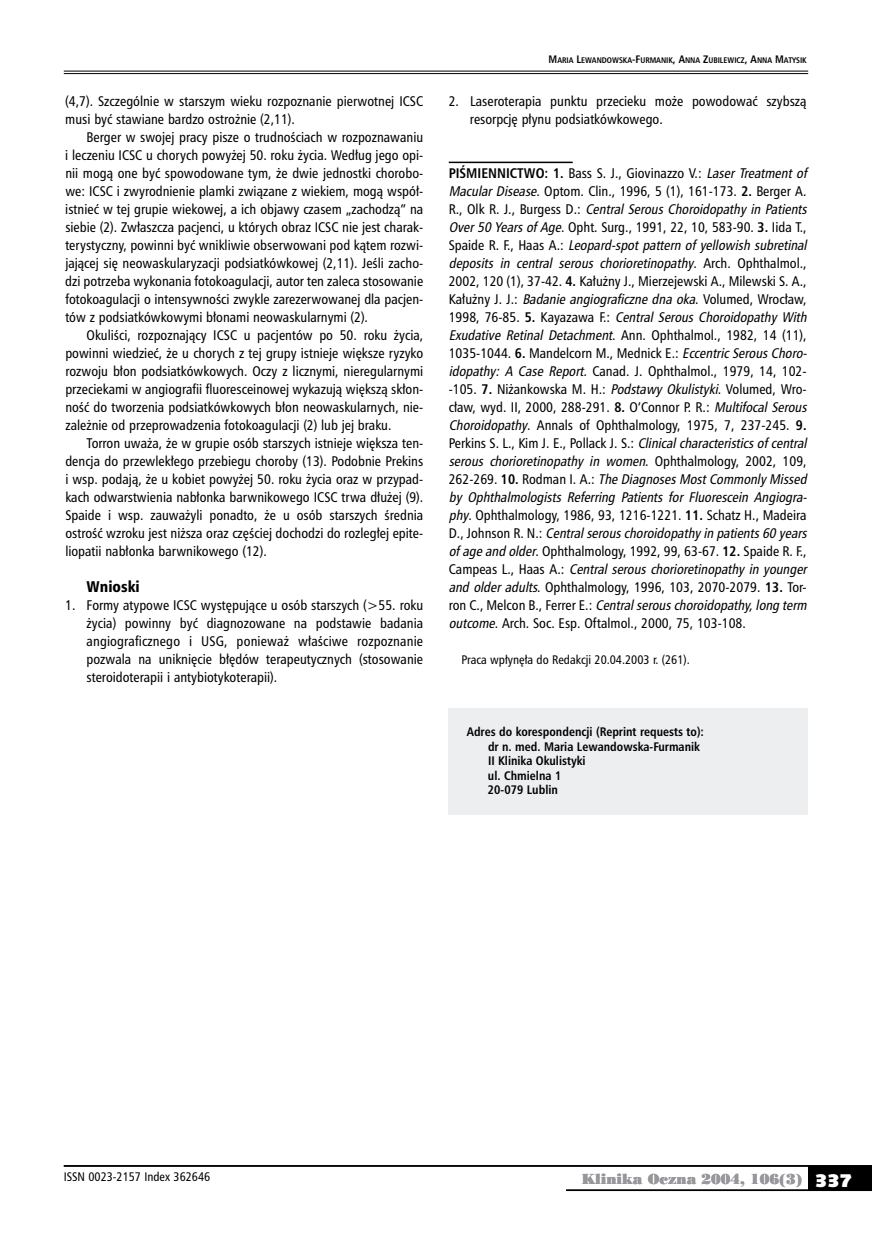
<style>
.page{position:relative;width:872px;height:1234px;background:#fff}
.page>*{position:absolute;margin:0;border:0;box-sizing:border-box;transform-origin:0 0}
.t1{font:15px "Humnst 777 Blk Cn PL";color:#000}
.t2{font:13.5px/18px "Humnst 777 Cn PL";color:#000;text-align:justify}
.t3{font:13.5px "Poster Bodoni PL";color:#98989c}
.t4{font:700 12px/14.4px "Humnst 777 Cn PL";color:#000}
.t5{font:12px "Humnst 777 Cn PL";color:#000}
.t6{font:700 7.8px "Humnst 777 Cn PL";color:#000}
.s1{font-size:10.5px}
.s2{font-weight:700}
.s3{font-style:italic}
.s4{font-family:"Humanst 531 U Blk PL";font-size:18px;color:#fff}
</style>
<div class="page">
<hr style="left:64px;top:71px;width:744px;height:1px;background:#000">
<hr style="left:64px;top:73px;width:744px;height:1px;background:#000">
<div style="left:808px;top:1165px;width:64px;height:25px;background:#000"></div>
<hr style="left:64px;top:1164px;width:808px;height:2px;background:#000">
<hr style="left:566px;top:1189px;width:306px;height:1px;background:#000">
<hr style="left:449px;top:162px;width:124px;height:1px;background:#000">
<div style="left:449px;top:708px;width:359px;height:107px;background:#edeeef"></div>
<p class="t2" style="left:65px;top:92px;width:359px">(4,7). Szczególnie w starszym wieku rozpoznanie pierwotnej ICSC musi być stawiane bardzo ostrożnie (2,11).</p>
<p class="t2" style="left:65px;top:128px;width:359px;text-indent:21px">Berger w swojej pracy pisze o trudnościach w rozpoznawaniu i leczeniu ICSC u chorych powyżej 50. roku życia. Według jego opi&shy;nii mogą one być spowodowane tym, że dwie jednostki chorobo&shy;we: ICSC i zwyrodnienie plamki związane z wiekiem, mogą współ&shy;istnieć w tej grupie wiekowej, a ich objawy czasem „zachodzą” na siebie (2). Zwłaszcza pacjenci, u których obraz ICSC nie jest charak&shy;terystyczny, powinni być wnikliwie obserwowani pod kątem rozwi&shy;jającej się neowaskularyzacji podsiatkówkowej (2,11). Jeśli zacho&shy;dzi potrzeba wykonania fotokoagulacji, autor ten zaleca stosowanie fotokoagulacji o intensywności zwykle zarezerwowanej dla pacjen&shy;tów z podsiatkówkowymi błonami neowaskularnymi (2).</p>
<p class="t2" style="left:65px;top:326px;width:359px;text-indent:21px">Okuliści, rozpoznający ICSC u pacjentów po 50. roku życia, powinni wiedzieć, że u chorych z tej grupy istnieje większe ryzyko rozwoju błon podsiatkówkowych. Oczy z licznymi, nieregularnymi przeciekami w angiografii fluoresceinowej wykazują większą skłon&shy;ność do tworzenia podsiatkówkowych błon neowaskularnych, nie&shy;zależnie od przeprowadzenia fotokoagulacji (2) lub jej braku.</p>
<p class="t2" style="left:65px;top:434px;width:359px;text-indent:21px">Torron uważa, że w grupie osób starszych istnieje większa ten&shy;dencja do przewlekłego przebiegu choroby (13). Podobnie Prekins i wsp. podają, że u kobiet powyżej 50. roku życia oraz w przypad&shy;kach odwarstwienia nabłonka barwnikowego ICSC trwa dłużej (9).<br>Spaide i wsp. zauważyli ponadto, że u osób starszych średnia ostrość wzroku jest niższa oraz częściej dochodzi do rozległej epite&shy;liopatii nabłonka barwnikowego (12).</p>
<p class="t1" style="left:87px;top:577px;width:55px">Wnio-ski</p>
<p class="t2" style="left:86px;top:596px;width:338px;text-indent:-21px">1. Formy atypowe ICSC występujące u osób starszych (&gt;55. roku życia) powinny być diagnozowane na podstawie badania angiograficznego i USG, ponieważ właściwe rozpoznanie pozwala na uniknięcie błędów terapeutycznych (stosowanie steroidoterapii i antybiotykoterapii).</p>
<p class="t6" style="left:548px;top:55px;width:260px"><span class="s1">M</span>ARIA <span class="s1">L</span>EWANDOWSKA<span class="s1">--F</span>URMANIK<span class="s1">, A</span>NNA <span class="s1">Z</span>UBILEWICZ<span class="s1">, A</span>NNA <span class="s1">M</span>ATYSIK</p>
<p class="t2" style="left:470px;top:92px;width:338px;text-indent:-21px">2. Laseroterapia punktu przecieku może powodować szybszą resorpcję płynu podsiatkówkowego.</p>
<p class="t2" style="left:449px;top:164px;width:363px;text-align:left"><span class="s2">PI-ŚMIEN-NIC-TWO: 1.</span> Bass S. J., Giovinazzo V.: <span class="s3">Laser Treatment of Macular Disease</span>. Optom. Clin., 1996, 5 (1), 161-173. <span class="s2">2.</span> Berger A.<br>R . , O l k R . J . , B u r g e s s D . : <span class="s3">Central Serous Choroidopathy in Patients Over50 YearsofAge</span>. Opht. Surg., 1991, 22, 10, 583-90. <span class="s2">3.</span> Iida T., S p a i d e R . F. , H a a s A . : <span class="s3">Leopard-spot pattern of yellowish subretinal deposits in central serous chorioretinopathy</span>. A r c h . O p h t h a l m o l . , 2002, 120 (1), 37-42. <span class="s2">4.</span> Kałużny J., Mierzejewski A., Milewski S. A., Ka ł u ż n y J . J . : <span class="s3">Badanie angiograficzne dna oka</span>. Vo l u m e d , W ro cła w, 1 9 9 8 , 7 6 - 8 5 . <span class="s2">5 .</span> Ka y a z a w a F. : <span class="s3">Central Serous Choroidopathy With Exudative Retinal Detachment</span>. A n n . O p h t h a l m o l . , 1 9 8 2 , 1 4 ( 1 1 ) , 1035-1044. <span class="s2">6.</span> Mandelcorn M., Mednick E.: <span class="s3">EccentricSerousChoro&shy;idopathy: A Case Report.</span> Canad. J. Ophthalmol., 1979, 14, 102- -105. <span class="s2">7.</span> Niżankowska M. H.: <span class="s3">Podstawy Okulistyki</span>. Volumed, Wro&shy;cław, wyd. II, 2000, 288-291. <span class="s2">8.</span> O’Connor P. R.: <span class="s3">Multifocal Serous Choroidopathy</span>. Annals of Ophthalmology, 1975, 7, 237-245. <span class="s2">9.<br></span>Pe r ki n s S . L . , Ki m J . E . , Po l l a c k J . S . : <span class="s3">Clinicalcharacteristicsofcentral serous chorioretinopathy in women</span>. O p h t h a l m o l o g y, 2 0 0 2 , 1 0 9 , 2 6 2 - 2 6 9 . <span class="s2">1 0 .</span> R o d m a n I . A . : <span class="s3">The DiagnosesMostCommonlyMissed by Ophthalmologists Referring Patients for Fluorescein Angiogra&shy;phy</span>. Ophthalmology, 1986, 93, 1216-1221. <span class="s2">11.</span> Schatz H., Madeira D . , J o h n s o n R . N . : <span class="s3">Centralserouschoroidopathyin patients60 years ofage and older</span>. Ophthalmology, 1992, 99, 63-67. <span class="s2">12.</span> Spaide R. F., C a m p e a s L . , H a a s A . : <span class="s3">Central serous chorioretinopathy in younger and older adults</span>. Ophthalmology, 1996, 103, 2070-2079. <span class="s2">13.</span> Tor&shy;r o n C . , M e l c o n B . , F e r r e r E . : <span class="s3">Centralserouschoroidopathy,long term outcome</span>. Arch. Soc. Esp. Oftalmol., 2000, 75, 103-108.</p>
<p class="t5" style="left:461px;top:652px;width:230px">Praca wpłynęła do Redakcji 20.04.2003 r. (261).</p>
<p class="t4" style="left:488px;top:724px;width:217px;text-indent:-21px">Ad-res do ko-re-spon-den-cji (Re-print re-qu-ests to): dr n. med. Ma-ria Le-wan-dow-ska--Fu-rm-anik<br>II Kli-ni-ka Oku-li-sty-ki<br>ul. Chmiel-na 1<br>20-079 Lu-blin</p>
<p class="t5" style="left:64px;top:1168px;width:148px">ISSN 0023-2157 Index 362646</p>
<p class="t3" style="left:582px;top:1169px;width:272px">Klinika Oczna 2004, 106(3) <span class="s4">337</span></p>
</div>
